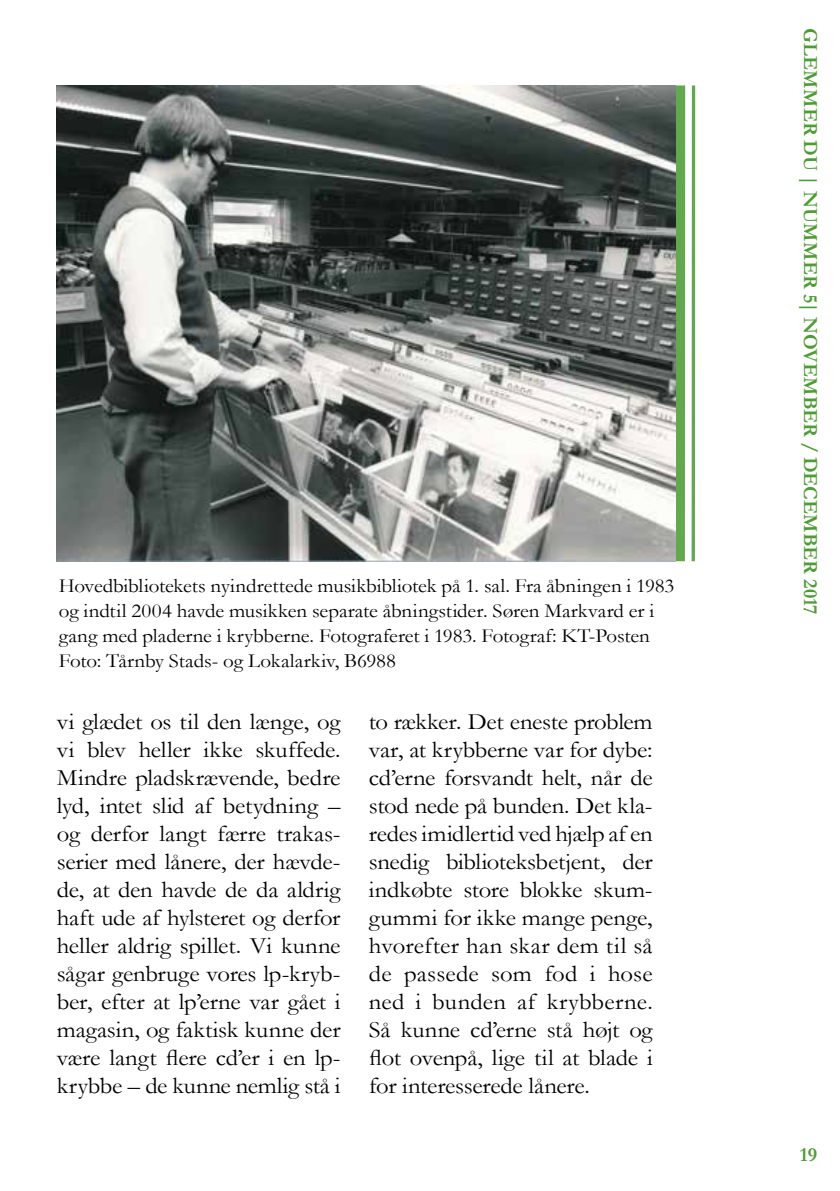
<style>
.page{position:relative;width:840px;height:1191px;background:#fff}
.page>*{position:absolute;margin:0;border:0;box-sizing:border-box;transform-origin:0 0}
.t1{font:23.6px/28px "Garamond";letter-spacing:-.01em;color:#000;text-align:justify;scale:1.05 1}
.t2{font:20px/25px "Garamond";letter-spacing:-.005em;color:#000;scale:1.05 1}
.t3{font:700 20px "Garamond";color:#4d9d34}
</style>
<div class="page">
<hr style="left:691px;top:85px;width:3px;height:476px;background:#4d9d34">
<svg style="left:675px;top:85px;width:9px;height:476px;background:#66a553"></svg>
<img style="left:57px;top:85px;width:618px;height:476px">
<p class="t2" style="left:59px;top:573px;width:587px">Hovedbibliotekets nyindrettede musikbibliotek på 1. sal. Fra åbningen i 1983 og indtil 2004 havde musikken separate åbningstider. Søren Markvard er i gang med pladerne i krybberne. Fotograferet i 1983. Fotograf: KT-Posten Foto: Tårnby Stads- og Lokalarkiv, B6988</p>
<p class="t1" style="left:57px;top:707px;width:272px">vi glædet os til den længe, og vi blev heller ikke skuffede.<br>Mindre pladskrævende, bedre lyd, intet slid af betydning – og derfor langt færre trakas&shy;serier med lånere, der hævde&shy;de, at den havde de da aldrig haft ude af hylsteret og derfor heller aldrig spillet. Vi kunne sågar genbruge vores lp-kryb&shy;ber, efter at lp’erne var gået i magasin, og faktisk kunne der være langt flere cd’er i en lp&shy;krybbe – de kunne nemlig stå i</p>
<p class="t1" style="left:369px;top:707px;width:272px">to rækker. Det eneste problem var, at krybberne var for dybe: cd’erne forsvandt helt, når de stod nede på bunden. Det kla&shy;redes imidlertid ved hjælp af en snedig biblioteksbetjent, der indkøbte store blokke skum&shy;gummi for ikke mange penge, hvorefter han skar dem til så de passede som fod i hose ned i bunden af krybberne.<br>Så kunne cd’erne stå højt og flot ovenpå, lige til at blade i for interesserede lånere.</p>
<p class="t3" style="left:823px;top:28px;width:588px;rotate:90deg">GLEMMER DU | NUMMER 5| NOVEMBER / DECEMBER 2017</p>
<p class="t3" style="left:799px;top:1140px;width:19px">19</p>
</div>
